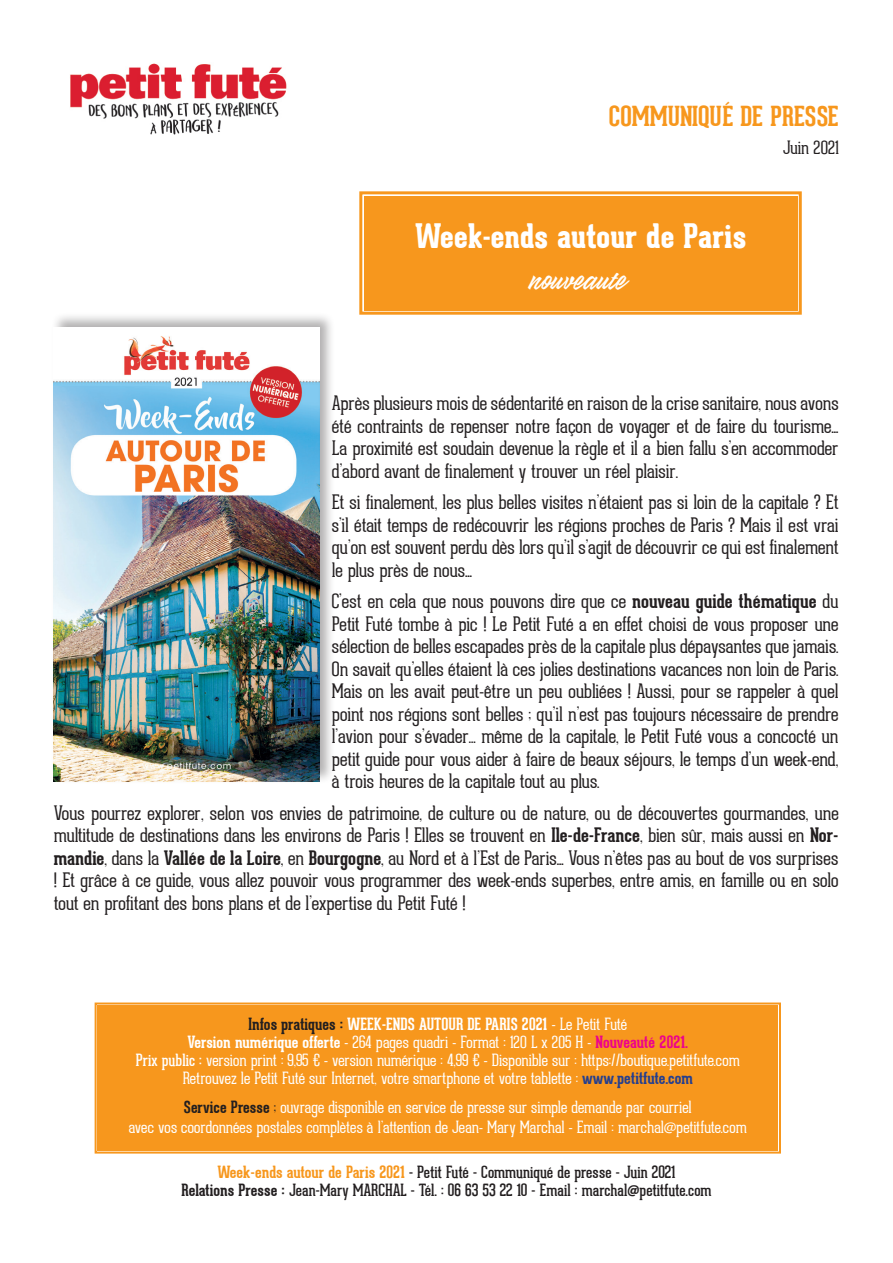
<style>
.page{position:relative;width:893px;height:1263px;background:#fff}
.page>*{position:absolute;margin:0;border:0;box-sizing:border-box;transform-origin:0 0}
.t1{font:800 33px "Geared Slab";letter-spacing:-.005em;color:#fff}
.t2{font:33px "Good Hood";color:#fff}
.t3{font:700 27px "Geared Slab";color:#f7971d}
.t4{font:100 19.5px/22.5px "Geared Slab";letter-spacing:-.005em;color:#231f20;text-align:justify}
.t5{font:100 18px "Geared Slab";letter-spacing:-.005em;color:#231f20}
.t6{font:100 16.5px/18px "Geared Slab";letter-spacing:-.005em;color:#fff;text-align:center}
.t7{font:16.5px/18px "Geared Slab";color:#231f20;text-align:center}
.s1{font-weight:700}
.s2{font-weight:700;color:#231f20}
.s3{font-weight:700;color:#ed028c}
.s4{font-weight:400}
.s5{font-weight:700;color:#253f8e}
.s6{color:#231f20}
.s7{font-weight:700;color:#f7971d}
</style>
<div class="page">
<img style="left:70px;top:63px;width:217px;height:72px">
<div style="left:51px;top:312px;width:284px;height:472px;background:#231f20;opacity:.35"></div>
<img style="left:54px;top:328px;width:265px;height:453px">
<div style="left:94px;top:1002px;width:687px;height:152px;background:#f7971d"></div>
<div style="left:99px;top:1006px;width:678px;height:143px;border:2px solid #f7971d"></div>
<div style="left:359px;top:191px;width:443px;height:124px;background:#f7971d"></div>
<div style="left:365px;top:197px;width:431px;height:112px;border:3px solid #f7971d"></div>
<h2 class="t3" style="left:609px;top:100px;width:231px">COMMUNIQUÉ DE PRESSE</h2>
<p class="t5" style="left:783px;top:137px;width:57px">Juin 2021</p>
<h1 class="t1" style="left:415px;top:217px;width:333px">Week-ends autour de Paris</h1>
<h1 class="t2" style="left:532px;top:260px;width:102px">nouveauté</h1>
<p class="t4" style="left:332px;top:392px;width:508px">Après plusieurs mois de sédentarité en raison de la crise sanitaire, nous avons été contraints de repenser notre façon de voyager et de faire du tourisme… La proximité est soudain devenue la règle et il a bien fallu s’en accommoder d’abord avant de finalement y trouver un réel plaisir.</p>
<p class="t4" style="left:332px;top:491px;width:508px">Et si finalement, les plus belles visites n’étaient pas si loin de la capitale ? Et s’il était temps de redécouvrir les régions proches de Paris ? Mais il est vrai qu’on est souvent perdu dès lors qu’il s’agit de découvrir ce qui est finalement le plus près de nous…</p>
<p class="t4" style="left:332px;top:590px;width:508px">C’est en cela que nous pouvons dire que ce <span class="s1">nouveau guide thématique</span> du Petit Futé tombe à pic ! Le Petit Futé a en effet choisi de vous proposer une sélection de belles escapades près de la capitale plus dépaysantes que jamais.<br>On savait qu’elles étaient là ces jolies destinations vacances non loin de Paris.<br>Mais on les avait peut-être un peu oubliées ! Aussi, pour se rappeler à quel point nos régions sont belles ; qu’il n’est pas toujours nécessaire de prendre l’avion pour s’évader... même de la capitale, le Petit Futé vous a concocté un petit guide pour vous aider à faire de beaux séjours, le temps d’un week-end, à trois heures de la capitale tout au plus.</p>
<p class="t4" style="left:54px;top:802px;width:786px">Vous pourrez explorer, selon vos envies de patrimoine, de culture ou de nature, ou de découvertes gourmandes, une multitude de destinations dans les environs de Paris ! Elles se trouvent en <span class="s1">Ile-de-France</span>, bien sûr, mais aussi en <span class="s1">Nor&shy;mandie</span>, dans la <span class="s1">Vallée de la Loire</span>, en <span class="s1">Bourgogne</span>, au Nord et à l’Est de Paris… Vous n’êtes pas au bout de vos surprises ! Et grâce à ce guide, vous allez pouvoir vous programmer des week-ends superbes, entre amis, en famille ou en solo tout en profitant des bons plans et de l’expertise du Petit Futé !</p>
<p class="t6" style="left:136px;top:1015px;width:606px"><span class="s2">Infos pratiques :</span> <span class="s1">WEEK-ENDS AUTOUR DE PARIS 2021</span> - Le Petit Futé<br><span class="s1">Version numérique offerte</span> - 264 pages quadri - Format : 120 L x 205 H - <span class="s3">Nouveauté 2021.<br></span><span class="s4">Prix public :</span> version print : 9,95 € - version numérique : 4,99 € - Disponible sur : https://boutique.petitfute.com Retrouvez le Petit Futé sur Internet, votre smartphone et votre tablette : <span class="s5">www.petitfute.com</span></p>
<p class="t6" style="left:129px;top:1097px;width:620px;line-height:19.8px"><span class="s2">Service Presse</span> <span class="s6">;</span> ouvrage disponible en service de presse sur simple demande par courriel<br>avec vos coordonnées postales complètes à l’attention de Jean- Mary Marchal - Email : marchal@petitfute.com</p>
<p class="t7" style="left:181px;top:1163px;width:532px"><span class="s7">Week-ends autour de Paris 2021</span> - Petit Futé - Communiqué de presse - Juin 2021<br><span class="s1">Relations Presse :</span> Jean-Mary MARCHAL - Tél. : 06 63 53 22 10 - Email : marchal@petitfute.com</p>
</div>
